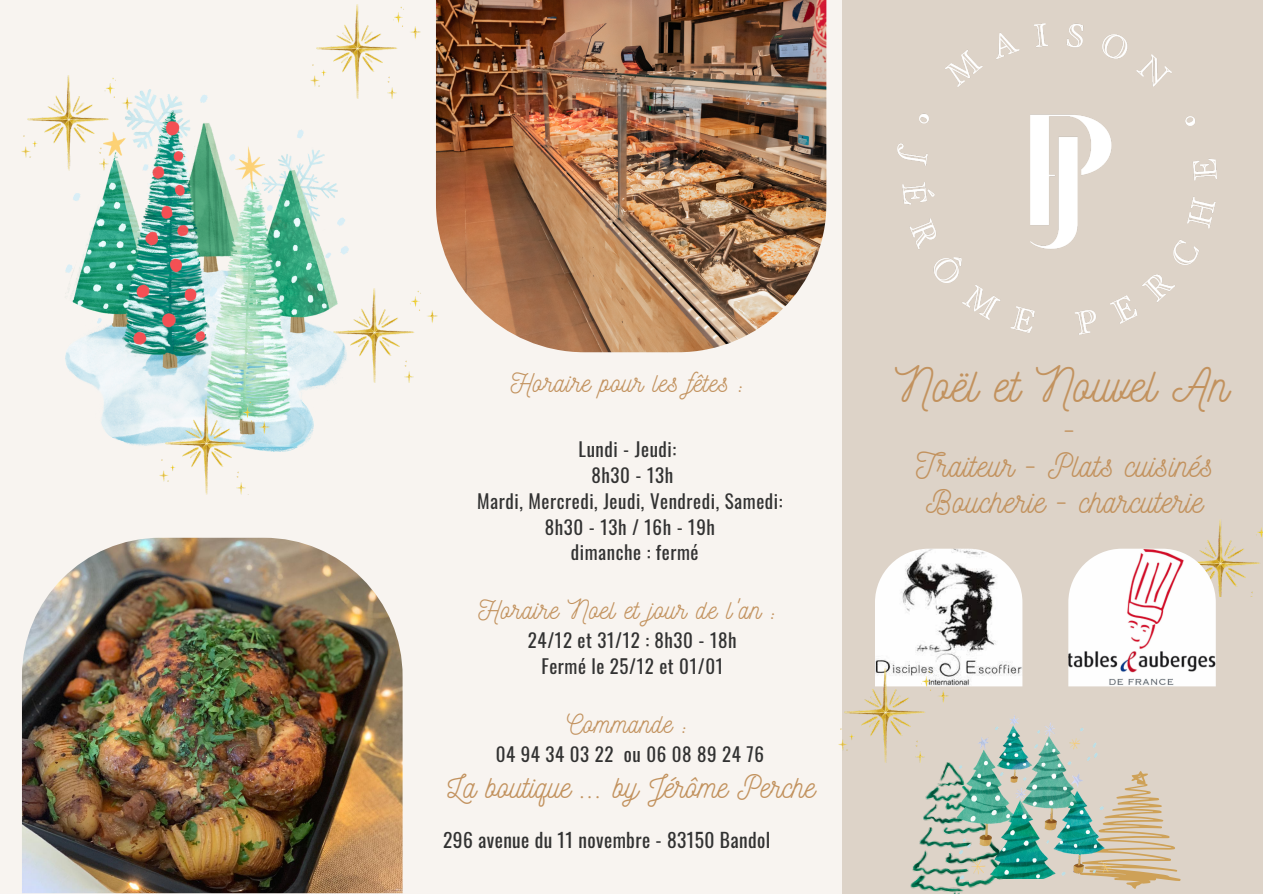
<style>
.page{position:relative;width:1263px;height:894px;background:#fff}
.page>*{position:absolute;margin:0;border:0;box-sizing:border-box;transform-origin:0 0}
.t1{font:47.55px "Nickainley";letter-spacing:.02em;color:#c2925e}
.t2{font:32.55px "Nickainley";letter-spacing:.02em;color:#c2925e}
.t3{font:31.35px "Nickainley";letter-spacing:.005em;color:#c2925e}
.t4{font:26.4px "Nickainley";letter-spacing:.03em;color:#c2925e}
.t5{font:19.5px "Oswald";letter-spacing:.02em;color:#323232}
.t6{font:19.05px "Oswald";letter-spacing:.03em;color:#323232}
</style>
<div class="page">
<div style="left:0;top:0;width:1263px;height:893px;background:#f8f4f0"></div>
<div style="left:842px;top:0;width:421px;height:893px;background:#ddd3c8"></div>
<img style="left:875px;top:548px;width:147px;height:138px">
<img style="left:436px;top:0;width:390px;height:352px">
<img style="left:22px;top:537px;width:381px;height:355px">
<img style="left:898px;top:23px;width:318px;height:312px">
<img style="left:348px;top:288px;width:90px;height:94px">
<img style="left:22px;top:76px;width:94px;height:82px">
<img style="left:310px;top:4px;width:111px;height:95px">
<img style="left:885px;top:762px;width:124px;height:131px">
<svg style="left:1111px;top:771px;width:70px;height:118px"></svg>
<img style="left:957px;top:715px;width:154px;height:163px">
<img style="left:838px;top:668px;width:111px;height:94px">
<img style="left:1207px;top:519px;width:56px;height:77px">
<img style="left:64px;top:89px;width:284px;height:362px">
<img style="left:159px;top:399px;width:110px;height:95px">
<img style="left:1068px;top:548px;width:148px;height:138px">
<p class="t4" style="left:511px;top:365px;width:236px">Horaire pour les fêtes :</p>
<p class="t6" style="left:579px;top:434px;width:99px">Lundi - Jeudi:</p>
<p class="t6" style="left:591px;top:460px;width:83px">8h30 - 13h</p>
<p class="t6" style="left:477px;top:485px;width:307px">Mardi, Mercredi, Jeudi, Vendredi, Samedi:</p>
<p class="t6" style="left:545px;top:511px;width:171px">8h30 - 13h / 16h - 19h</p>
<p class="t6" style="left:571px;top:537px;width:129px">dimanche : fermé</p>
<p class="t4" style="left:478px;top:592px;width:300px">Horaire Noel et jour de l'an :</p>
<p class="t6" style="left:528px;top:625px;width:210px">24/12 et 31/12 : 8h30 - 18h</p>
<p class="t6" style="left:541px;top:651px;width:183px">Fermé le 25/12 et 01/01</p>
<p class="t4" style="left:567px;top:706px;width:123px">Commande :</p>
<p class="t6" style="left:496px;top:739px;width:270px">04 94 34 03 22 ou 06 08 89 24 76</p>
<p class="t3" style="left:447px;top:766px;width:369px">La boutique ... by Jérôme Perche</p>
<p class="t5" style="left:443px;top:824px;width:328px">296 avenue du 11 novembre - 83150 Bandol</p>
<p class="t1" style="left:895px;top:354px;width:335px">Noël et Nouvel An</p>
<p class="t2" style="left:1064px;top:408px;width:14px">-</p>
<p class="t2" style="left:916px;top:444px;width:298px">Traiteur - Plats cuisinés</p>
<p class="t2" style="left:926px;top:480px;width:278px">Boucherie - charcuterie</p>
</div>
